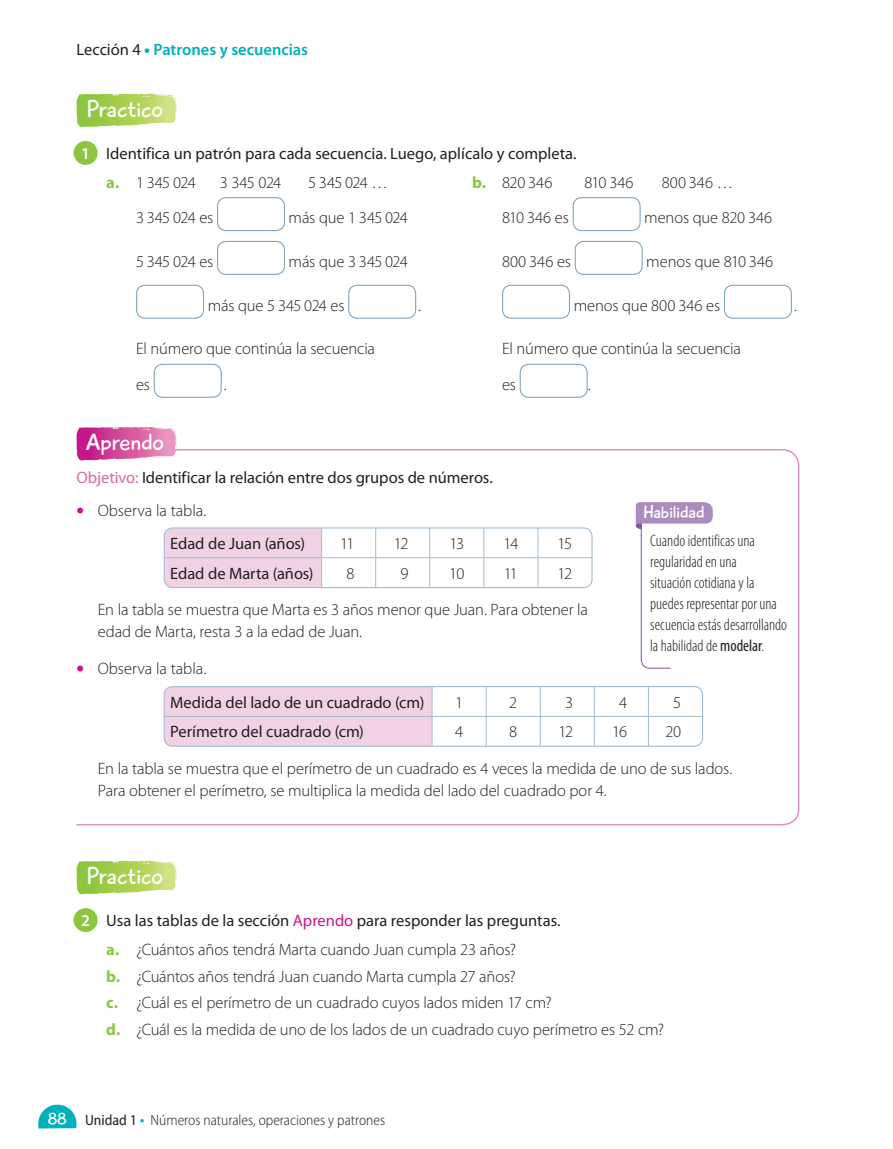
<style>
.page{position:relative;width:893px;height:1149px;background:#fff}
.page>*{position:absolute;margin:0;border:0;box-sizing:border-box;transform-origin:0 0}
.t1{font:24px "Playtime With Hot Toddies";color:#fff}
.t2{font:18px "Playtime With Hot Toddies";color:#fff}
.t3{font:300 16.5px/35.2px "Myriad Pro";letter-spacing:-.01em;color:#231f20}
.t4{font:16.5px/29px "Myriad Pro";color:#231f20}
.t5{font:300 condensed 16.5px/21px "Myriad Pro";letter-spacing:-.005em;color:#231f20}
.t6{font:600 16.5px "Myriad Pro";color:#00b0bc}
.t7{font:300 semi-condensed 15px "Myriad Pro";color:#231f20}
.s1{font-weight:400;color:#231f20}
.s2{font-weight:900}
.s3{font-weight:600;color:#fff}
.s4{font-weight:700;color:#8bc63e}
.s5{font-weight:300}
.s6{color:#d26caa}
.s7{font-weight:900;font-size:21px;color:#c5168c}
.s8{font-weight:400}
.s9{color:#c5168c}
.s10{font-family:"Playtime With Hot Toddies";font-weight:400;font-stretch:normal;font-size:16.5px;color:#fff}
.s11{font-weight:900;font-stretch:normal;font-size:16.5px;color:#00b0bc}
</style>
<div class="page">
<svg style="left:86px;top:141px;width:12px;height:24px"></svg>
<svg style="left:77px;top:93px;width:73px;height:34px;background:#a6d058"></svg>
<div style="left:217px;top:197px;width:68px;height:34px;border:1px solid #81a6bf;border-radius:9px"></div>
<div style="left:217px;top:241px;width:68px;height:34px;border:1px solid #81a6bf;border-radius:9px"></div>
<div style="left:136px;top:284px;width:68px;height:34px;border:1px solid #81a6bf;border-radius:9px"></div>
<div style="left:348px;top:284px;width:68px;height:34px;border:1px solid #81a6bf;border-radius:9px"></div>
<div style="left:154px;top:363px;width:68px;height:34px;border:1px solid #81a6bf;border-radius:9px"></div>
<div style="left:573px;top:197px;width:68px;height:34px;border:1px solid #81a6bf;border-radius:9px"></div>
<div style="left:575px;top:241px;width:68px;height:34px;border:1px solid #81a6bf;border-radius:9px"></div>
<div style="left:502px;top:284px;width:68px;height:34px;border:1px solid #81a6bf;border-radius:9px"></div>
<div style="left:724px;top:284px;width:68px;height:34px;border:1px solid #81a6bf;border-radius:9px"></div>
<div style="left:520px;top:363px;width:68px;height:34px;border:1px solid #81a6bf;border-radius:9px"></div>
<svg style="left:86px;top:908px;width:12px;height:23px"></svg>
<svg style="left:76px;top:448px;width:724px;height:378px"></svg>
<svg style="left:77px;top:427px;width:73px;height:33px;background:#d2489d"></svg>
<hr style="left:322px;top:557px;width:54px;height:1px;background:#a5bccf">
<div style="left:164px;top:528px;width:158px;height:59px;background:#f0d2e4"></div>
<hr style="left:376px;top:557px;width:54px;height:1px;background:#a5bccf">
<svg style="left:375px;top:529px;width:1px;height:57px"></svg>
<hr style="left:430px;top:557px;width:54px;height:1px;background:#a5bccf">
<svg style="left:429px;top:529px;width:1px;height:57px"></svg>
<hr style="left:484px;top:557px;width:54px;height:1px;background:#a5bccf">
<svg style="left:483px;top:529px;width:1px;height:57px"></svg>
<hr style="left:538px;top:557px;width:54px;height:1px;background:#a5bccf">
<svg style="left:538px;top:529px;width:1px;height:57px"></svg>
<div style="left:164px;top:527px;width:429px;height:61px;border:1px solid #a5bccf;border-radius:9px"></div>
<div style="left:164px;top:686px;width:269px;height:60px;background:#f0d2e4"></div>
<svg style="left:486px;top:687px;width:1px;height:28px"></svg>
<svg style="left:540px;top:687px;width:1px;height:28px"></svg>
<svg style="left:594px;top:687px;width:1px;height:28px"></svg>
<svg style="left:648px;top:687px;width:1px;height:28px"></svg>
<hr style="left:164px;top:715px;width:268px;height:1px;background:#a5bccf">
<hr style="left:432px;top:715px;width:54px;height:1px;background:#a5bccf">
<hr style="left:432px;top:716px;width:1px;height:30px;background:#a5bccf">
<hr style="left:486px;top:715px;width:54px;height:1px;background:#a5bccf">
<hr style="left:486px;top:716px;width:1px;height:30px;background:#a5bccf">
<hr style="left:540px;top:715px;width:54px;height:1px;background:#a5bccf">
<hr style="left:540px;top:716px;width:1px;height:30px;background:#a5bccf">
<hr style="left:594px;top:715px;width:54px;height:1px;background:#a5bccf">
<hr style="left:594px;top:716px;width:1px;height:30px;background:#a5bccf">
<hr style="left:648px;top:715px;width:54px;height:1px;background:#a5bccf">
<hr style="left:648px;top:716px;width:1px;height:30px;background:#a5bccf">
<div style="left:164px;top:685px;width:539px;height:61px;border:1px solid #a5bccf;border-radius:9px"></div>
<svg style="left:77px;top:860px;width:73px;height:34px;background:#a6d058"></svg>
<svg style="left:635px;top:502px;width:79px;height:166px"></svg>
<svg style="left:38px;top:1104px;width:39px;height:24px"></svg>
<p class="t6" style="left:77px;top:39px;width:233px"><span class="s1">Lección 4</span> <span class="s2">•</span> Patrones y secuencias</p>
<h1 class="t1" style="left:86px;top:94px;width:78px">Practico</h1>
<p class="t4" style="left:106px;top:138px;width:472px;text-indent:-25px"><span class="s3">1</span> Identifica un patrón para cada secuencia. Luego, aplícalo y completa. <span class="s4">a.</span> <span class="s5">1 345 024</span></p>
<p class="t3" style="left:472px;top:164px;width:82px"><span class="s4">b.</span> 820 346</p>
<p class="t3" style="left:584px;top:164px;width:51px">810 346</p>
<p class="t3" style="left:662px;top:164px;width:73px">800 346 …</p>
<p class="t3" style="left:502px;top:200px;width:68px">810 346 es</p>
<p class="t3" style="left:644px;top:200px;width:130px">menos que 820 346</p>
<p class="t3" style="left:502px;top:243px;width:71px">800 346 es</p>
<p class="t3" style="left:646px;top:243px;width:128px">menos que 810 346</p>
<p class="t3" style="left:574px;top:287px;width:148px">menos que 800 346 es</p>
<p class="t3" style="left:794px;top:287px;width:4px">.</p>
<p class="t3" style="left:502px;top:331px;width:240px">El número que continúa la secuencia es</p>
<p class="t3" style="left:588px;top:366px;width:4px">.</p>
<p class="t3" style="left:220px;top:164px;width:63px">3 345 024</p>
<p class="t3" style="left:308px;top:164px;width:81px">5 345 024 …</p>
<p class="t3" style="left:136px;top:200px;width:79px">3 345 024 es</p>
<p class="t3" style="left:289px;top:200px;width:121px">más que 1 345 024</p>
<p class="t3" style="left:136px;top:243px;width:79px">5 345 024 es</p>
<p class="t3" style="left:289px;top:243px;width:121px">más que 3 345 024</p>
<p class="t3" style="left:208px;top:287px;width:138px">más que 5 345 024 es</p>
<p class="t3" style="left:418px;top:287px;width:4px">.</p>
<p class="t3" style="left:136px;top:331px;width:240px">El número que continúa la secuencia es</p>
<p class="t3" style="left:224px;top:366px;width:4px">.</p>
<h1 class="t1" style="left:86px;top:427px;width:79px">Aprendo</h1>
<p class="t4" style="left:77px;top:462px;width:418px"><span class="s6">Objetivo:</span> Identificar la relación entre dos grupos de números.</p>
<p class="t4" style="left:170px;top:493px;width:136px;line-height:33.5px;text-indent:-94px"><span class="s7">•</span> <span class="s5">Observa la tabla.<br></span>Edad de Juan (años)</p>
<p class="t2" style="left:643px;top:501px;width:63px">Habilidad</p>
<p class="t5" style="left:650px;top:529px;width:138px">Cuando identificas una regularidad en una<br>situación cotidiana y la puedes representar por una secuencia estás desarrollando la habilidad de <span class="s8">modelar</span>.</p>
<p class="t3" style="left:340px;top:525px;width:16px">11</p>
<p class="t3" style="left:394px;top:525px;width:16px">12</p>
<p class="t3" style="left:449px;top:525px;width:16px">13</p>
<p class="t3" style="left:503px;top:525px;width:17px">14</p>
<p class="t3" style="left:558px;top:525px;width:16px">15</p>
<p class="t4" style="left:170px;top:558px;width:145px">Edad de Marta (años)</p>
<p class="t3" style="left:346px;top:555px;width:10px">8</p>
<p class="t3" style="left:400px;top:555px;width:10px">9</p>
<p class="t3" style="left:449px;top:555px;width:17px">10</p>
<p class="t3" style="left:504px;top:555px;width:16px">11</p>
<p class="t3" style="left:98px;top:555px;width:492px;line-height:36px;text-indent:460px">12<br>En la tabla se muestra que Marta es 3 años menor que Juan. Para obtener la</p>
<p class="t3" style="left:98px;top:614px;width:266px">edad de Marta, resta 3 a la edad de Juan.</p>
<p class="t4" style="left:170px;top:651px;width:256px;line-height:33.5px;text-indent:-94px"><span class="s7">•</span> <span class="s5">Observa la tabla.<br></span>Medida del lado de un cuadrado (cm)</p>
<p class="t3" style="left:455px;top:684px;width:10px">1</p>
<p class="t3" style="left:509px;top:684px;width:10px">2</p>
<p class="t3" style="left:565px;top:684px;width:10px">3</p>
<p class="t3" style="left:619px;top:684px;width:10px">4</p>
<p class="t3" style="left:673px;top:684px;width:10px">5</p>
<p class="t4" style="left:170px;top:717px;width:195px">Perímetro del cuadrado (cm)</p>
<p class="t3" style="left:455px;top:714px;width:10px">4</p>
<p class="t3" style="left:509px;top:714px;width:10px">8</p>
<p class="t3" style="left:558px;top:714px;width:16px">12</p>
<p class="t3" style="left:612px;top:714px;width:17px">16</p>
<p class="t3" style="left:98px;top:713px;width:636px;line-height:36px;text-indent:568px">20<br>En la tabla se muestra que el perímetro de un cuadrado es 4 veces la medida de uno de sus lados.</p>
<p class="t3" style="left:98px;top:772px;width:510px">Para obtener el perímetro, se multiplica la medida del lado del cuadrado por 4.</p>
<h1 class="t1" style="left:86px;top:861px;width:78px">Practico</h1>
<p class="t4" style="left:106px;top:905px;width:456px;text-indent:-25px"><span class="s3">2</span> Usa las tablas de la sección <span class="s9">Aprendo</span> para responder las preguntas. <span class="s4">a.</span> <span class="s5">¿Cuántos años tendrá Marta cuando Juan cumpla 23 años?</span></p>
<p class="t3" style="left:106px;top:962px;width:559px;line-height:26.7px"><span class="s4">b.</span> ¿Cuántos años tendrá Juan cuando Marta cumpla 27 años?<br><span class="s4">c.</span> ¿Cuál es el perímetro de un cuadrado cuyos lados miden 17 cm?<br><span class="s4">d.</span> ¿Cuál es la medida de uno de los lados de un cuadrado cuyo perímetro es 52 cm?</p>
<p class="t7" style="left:48px;top:1110px;width:339px"><span class="s10">88</span> <span class="s8">Unidad 1</span> <span class="s11">·</span> Números naturales, operaciones y patrones</p>
</div>
